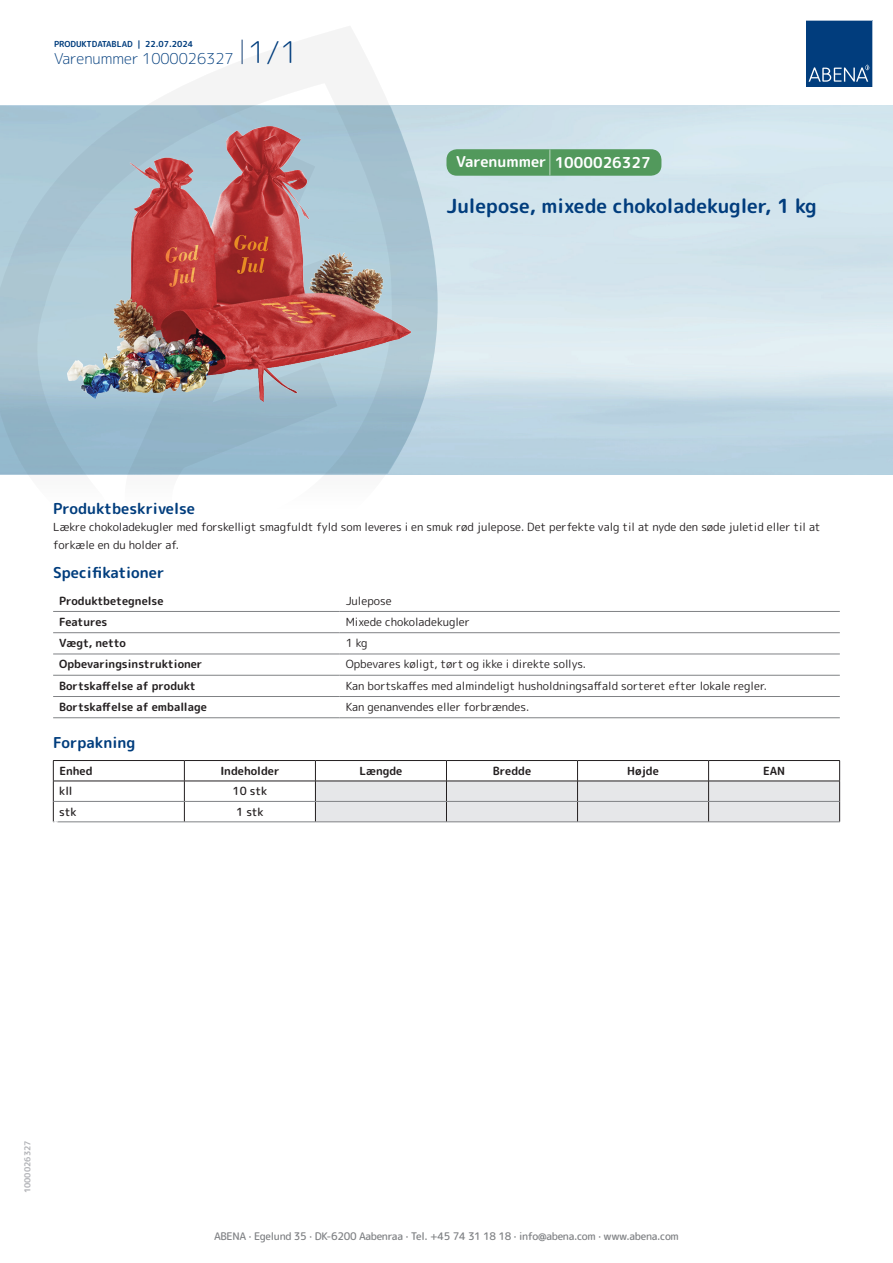
<style>
.page{position:relative;width:893px;height:1263px;background:#fff}
.page>*{position:absolute;margin:0;border:0;box-sizing:border-box;transform-origin:0 0}
.t1{font:700 19.5px "Rounded Mplus 1 c";color:#013d7d}
.t2{font:700 15px "Rounded Mplus 1 c";color:#013d7d}
.t3{font:300 15px "Rounded Mplus 1 c";color:#013d7d}
.t4{font:700 15px "Rounded Mplus 1 c";color:#fff}
.t5{font:11.25px/18px "Rounded Mplus 1 c";color:#231f20}
.t6{font:700 11.25px "Rounded Mplus 1 c";color:#231f20}
.t7{font:500 11.25px "Rounded Mplus 1 c";color:#231f20}
.t8{font:500 10.5px "Rounded Mplus 1 c";letter-spacing:-.03em;color:#808285}
.t9{font:700 10.5px "Rounded Mplus 1 c";color:#fff}
.t10{font:700 8.25px "Rounded Mplus 1 c";color:#013d7d}
.t11{font:700 8.25px "Rounded Mplus 1 c";color:#b2b3b7}
.s1{font-size:30px}
.s2{font-size:25.5px}
</style>
<div class="page">
<svg style="left:0;top:26px;width:439px;height:449px"></svg>
<svg style="left:0;top:106px;width:438px;height:368px;background:#a1c0d0"></svg>
<svg style="left:242px;top:40px;width:1px;height:24px"></svg>
<svg style="left:806px;top:20px;width:67px;height:67px;background:#144b86"></svg>
<img style="left:68px;top:127px;width:342px;height:275px">
<hr style="left:53px;top:611px;width:287px;height:1px;background:#808285">
<hr style="left:340px;top:611px;width:500px;height:1px;background:#808285">
<hr style="left:53px;top:632px;width:287px;height:1px;background:#808285">
<hr style="left:340px;top:632px;width:500px;height:1px;background:#808285">
<hr style="left:53px;top:654px;width:287px;height:1px;background:#808285">
<hr style="left:340px;top:654px;width:500px;height:1px;background:#808285">
<hr style="left:53px;top:675px;width:287px;height:1px;background:#808285">
<hr style="left:340px;top:675px;width:500px;height:1px;background:#808285">
<hr style="left:53px;top:696px;width:287px;height:1px;background:#808285">
<hr style="left:340px;top:696px;width:500px;height:1px;background:#808285">
<hr style="left:53px;top:717px;width:287px;height:1px;background:#808285">
<hr style="left:340px;top:717px;width:500px;height:1px;background:#808285">
<hr style="left:53px;top:760px;width:131px;height:1px;background:#231f20">
<hr style="left:184px;top:760px;width:131px;height:1px;background:#231f20">
<hr style="left:315px;top:760px;width:131px;height:1px;background:#231f20">
<hr style="left:446px;top:760px;width:131px;height:1px;background:#231f20">
<hr style="left:577px;top:760px;width:132px;height:1px;background:#231f20">
<hr style="left:709px;top:760px;width:131px;height:1px;background:#231f20">
<hr style="left:53px;top:781px;width:131px;height:1px;background:#231f20">
<hr style="left:184px;top:781px;width:131px;height:1px;background:#231f20">
<svg style="left:53px;top:761px;width:1px;height:60px"></svg>
<svg style="left:184px;top:761px;width:1px;height:60px"></svg>
<svg style="left:315px;top:761px;width:525px;height:60px"></svg>
<hr style="left:54px;top:801px;width:130px;height:1px;background:#808285">
<hr style="left:184px;top:801px;width:131px;height:1px;background:#808285">
<hr style="left:315px;top:801px;width:131px;height:1px;background:#808285">
<hr style="left:446px;top:801px;width:131px;height:1px;background:#808285">
<hr style="left:577px;top:801px;width:132px;height:1px;background:#808285">
<hr style="left:709px;top:801px;width:130px;height:1px;background:#808285">
<hr style="left:53px;top:821px;width:131px;height:1px;background:#808285">
<hr style="left:184px;top:821px;width:131px;height:1px;background:#808285">
<hr style="left:315px;top:821px;width:131px;height:1px;background:#808285">
<hr style="left:446px;top:821px;width:131px;height:1px;background:#808285">
<hr style="left:577px;top:821px;width:132px;height:1px;background:#808285">
<hr style="left:709px;top:821px;width:131px;height:1px;background:#808285">
<div style="left:446px;top:149px;width:215px;height:27px;background:#52995c;border-radius:10px"></div>
<p class="t10" style="left:54px;top:38px;width:141px">PRODUKTDATABLAD | 22.07.2024</p>
<h2 class="t3" style="left:54px;top:48px;width:246px">Varenummer 1000026327 <span class="s1">1/1</span></h2>
<h2 class="t4" style="left:456px;top:152px;width:196px">Varenummer <span class="s2">|</span> 1000026327</h2>
<h1 class="t1" style="left:446px;top:192px;width:372px">Julepose, mixede chokoladekugler, 1 kg</h1>
<h2 class="t2" style="left:53px;top:498px;width:143px">Produktbeskrivelse</h2>
<p class="t5" style="left:53px;top:517px;width:769px">Lækre chokoladekugler med forskelligt smagfuldt fyld som leveres i en smuk rød julepose. Det perfekte valg til at nyde den søde juletid eller til at forkæle en du holder af.</p>
<h2 class="t2" style="left:53px;top:562px;width:113px">Specifikationer</h2>
<p class="t6" style="left:59px;top:592px;width:106px">Produktbetegnelse</p>
<p class="t5" style="left:346px;top:591px;width:47px">Julepose</p>
<p class="t6" style="left:59px;top:614px;width:50px">Features</p>
<p class="t5" style="left:346px;top:613px;width:126px">Mixede chokoladekugler</p>
<p class="t6" style="left:59px;top:635px;width:68px">Vægt, netto</p>
<p class="t5" style="left:346px;top:634px;width:23px">1 kg</p>
<p class="t6" style="left:59px;top:656px;width:145px">Opbevaringsinstruktioner</p>
<p class="t5" style="left:346px;top:655px;width:242px">Opbevares køligt, tørt og ikke i direkte sollys.</p>
<p class="t6" style="left:59px;top:678px;width:138px">Bortskaffelse af produkt</p>
<p class="t5" style="left:346px;top:676px;width:423px">Kan bortskaffes med almindeligt husholdningsaffald sorteret efter lokale regler.</p>
<p class="t6" style="left:59px;top:699px;width:149px">Bortskaffelse af emballage</p>
<p class="t5" style="left:346px;top:698px;width:185px">Kan genanvendes eller forbrændes.</p>
<h2 class="t2" style="left:53px;top:732px;width:84px">Forpakning</h2>
<p class="t6" style="left:59px;top:763px;width:35px">Enhed</p>
<p class="t6" style="left:220px;top:763px;width:61px">Indeholder</p>
<p class="t6" style="left:359px;top:763px;width:44px">Længde</p>
<p class="t6" style="left:493px;top:763px;width:40px">Bredde</p>
<p class="t6" style="left:627px;top:763px;width:33px">Højde</p>
<p class="t6" style="left:763px;top:763px;width:24px">EAN</p>
<p class="t7" style="left:59px;top:783px;width:15px">kll</p>
<p class="t7" style="left:233px;top:783px;width:36px">10 stk</p>
<p class="t7" style="left:59px;top:804px;width:19px">stk</p>
<p class="t7" style="left:236px;top:804px;width:29px">1 stk</p>
<p class="t9" style="left:53px;top:817px;width:7px">*</p>
<p class="t11" style="left:22px;top:1193px;width:54px;rotate:-90deg">1000026327</p>
<p class="t8" style="left:214px;top:1229px;width:466px">ABENA · Egelund 35 · DK-6200 Aabenraa · Tel. +45 74 31 18 18 · info@abena.com · www.abena.com</p>
</div>
